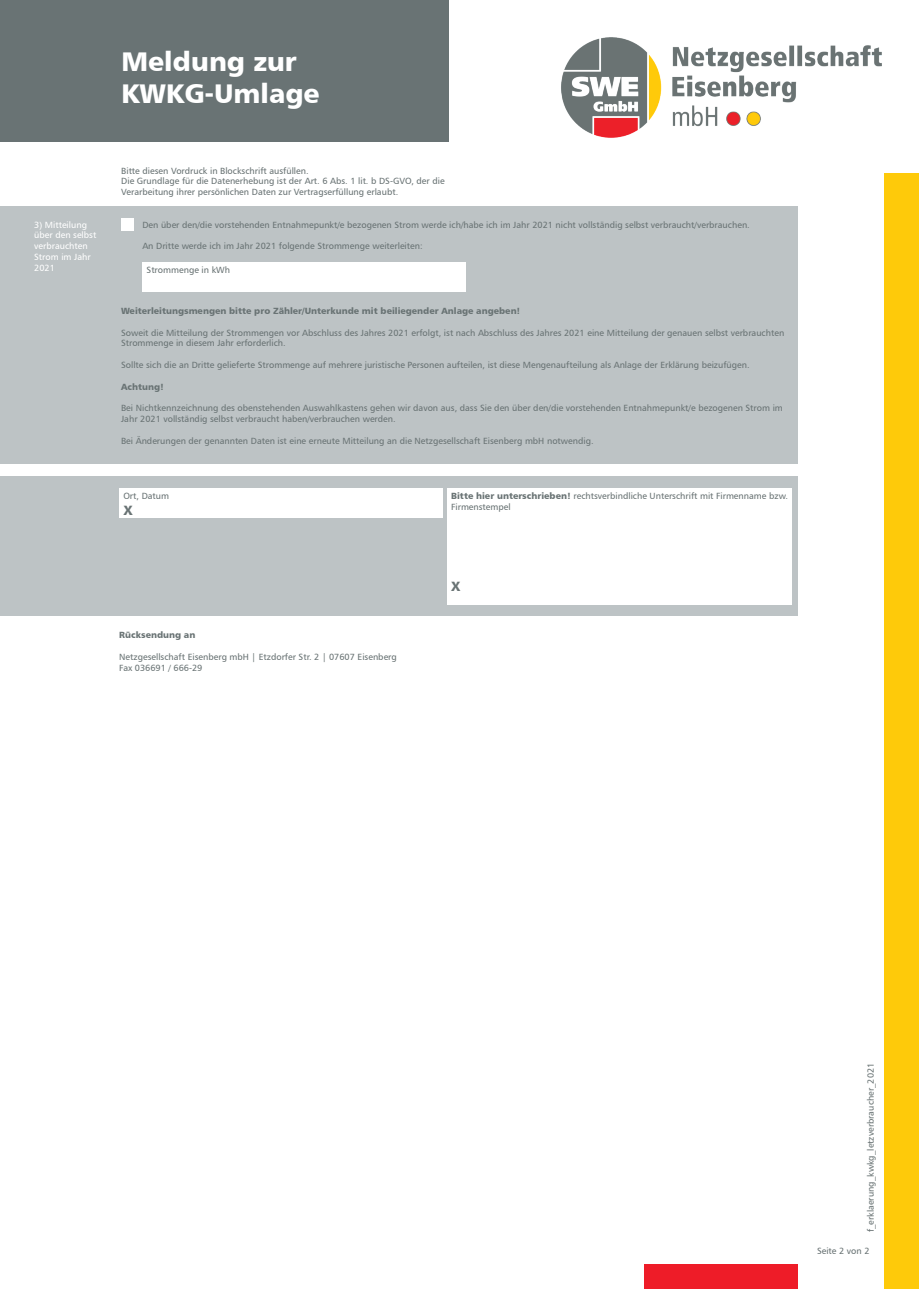
<style>
.page{position:relative;width:919px;height:1289px;background:#fff}
.page>*{position:absolute;margin:0;border:0;box-sizing:border-box;transform-origin:0 0}
.t1{font:27px/32.4px "Humanist 777 BT Black B";color:#fff}
.t2{font:13.5px "Humanist 777 BT Black B";color:#697374}
.t3{font:9px/10.8px "Humanist 777 BT Roman B";color:#697374}
.t4{font:9px "Humanist 777 BT Black B";color:#697374}
.t5{font:9px/10.8px "Humanist 777 BT Roman B";color:#fff}
.s1{font-family:"Humanist 777 BT Black B"}
</style>
<div class="page">
<img style="left:561px;top:37px;width:321px;height:101px">
<div style="left:644px;top:1264px;width:153px;height:24px;background:#ee1c28"></div>
<div style="left:884px;top:173px;width:34px;height:1115px;background:#feca0a"></div>
<div style="left:0;top:0;width:449px;height:141px;background:#697374"></div>
<div style="left:0;top:206px;width:797px;height:258px;background:#bdc3c5"></div>
<div style="left:121px;top:218px;width:13px;height:13px;background:#fff"></div>
<div style="left:142px;top:262px;width:323px;height:29px;background:#fff"></div>
<div style="left:0;top:476px;width:797px;height:139px;background:#bdc3c5"></div>
<div style="left:119px;top:488px;width:323px;height:29px;background:#fff"></div>
<div style="left:447px;top:488px;width:344px;height:116px;background:#fff"></div>
<p class="t5" style="left:34px;top:220px;width:64px">3) Mitteilung über den selbst verbrauchten<br>Strom im Jahr<br>2021</p>
<h1 class="t1" style="left:121px;top:48px;width:200px">Meldung zur<br>KWKG-Umlage</h1>
<p class="t3" style="left:121px;top:166px;width:325px">Bitte diesen Vordruck in Blockschrift ausfüllen.<br>Die Grundlage für die Datenerhebung ist der Art. 6 Abs. 1 lit. b DS-GVO, der die<br>Verarbeitung ihrer persönlichen Daten zur Vertragserfüllung erlaubt.</p>
<p class="t3" style="left:142px;top:220px;width:609px">Den über den/die vorstehenden Entnahmepunkt/e bezogenen Strom werde ich/habe ich im Jahr 2021 nicht vollständig selbst verbraucht/verbrauchen.</p>
<p class="t3" style="left:142px;top:241px;width:282px">An Dritte werde ich im Jahr 2021 folgende Strommenge weiterleiten:</p>
<p class="t3" style="left:147px;top:265px;width:85px">Strommenge in kWh</p>
<p class="t4" style="left:121px;top:307px;width:401px">Weiterleitungsmengen bitte pro Zähler/Unterkunde mit beiliegender Anlage angeben!</p>
<p class="t3" style="left:121px;top:328px;width:664px">Soweit die Mitteilung der Strommengen vor Abschluss des Jahres 2021 erfolgt, ist nach Abschluss des Jahres 2021 eine Mitteilung der genauen selbst verbrauchten<br>Strommenge in diesem Jahr erforderlich.</p>
<p class="t3" style="left:121px;top:360px;width:630px">Sollte sich die an Dritte gelieferte Strommenge auf mehrere juristische Personen aufteilen, ist diese Mengenaufteilung als Anlage der Erklärung beizufügen.</p>
<p class="t4" style="left:121px;top:383px;width:44px">Achtung!</p>
<p class="t3" style="left:121px;top:403px;width:663px">Bei Nichtkennzeichnung des obenstehenden Auswahlkastens gehen wir davon aus, dass Sie den über den/die vorstehenden Entnahmepunkt/e bezogenen Strom im<br>Jahr 2021 vollständig selbst verbraucht haben/verbrauchen werden.</p>
<p class="t3" style="left:121px;top:436px;width:474px">Bei Änderungen der genannten Daten ist eine erneute Mitteilung an die Netzgesellschaft Eisenberg mbH notwendig.</p>
<p class="t3" style="left:123px;top:491px;width:47px">Ort, Datum</p>
<h2 class="t2" style="left:123px;top:505px;width:11px">X</h2>
<p class="t3" style="left:451px;top:491px;width:338px"><span class="s1">Bitte hier unterschrieben!</span> rechtsverbindliche Unterschrift mit Firmenname bzw.<br>Firmenstempel</p>
<p class="t4" style="left:119px;top:631px;width:78px">Rücksendung an</p>
<p class="t3" style="left:119px;top:652px;width:279px">Netzgesellschaft Eisenberg mbH | Etzdorfer Str. 2 | 07607 Eisenberg<br>Fax 036691 / 666-29</p>
<h2 class="t2" style="left:451px;top:580px;width:11px">X</h2>
<p class="t3" style="left:866px;top:1232px;width:171px;rotate:-90deg">f_erklaerung_kwkg_letzverbraucher_2021</p>
<p class="t3" style="left:817px;top:1246px;width:54px">Seite 2 von 2</p>
</div>
